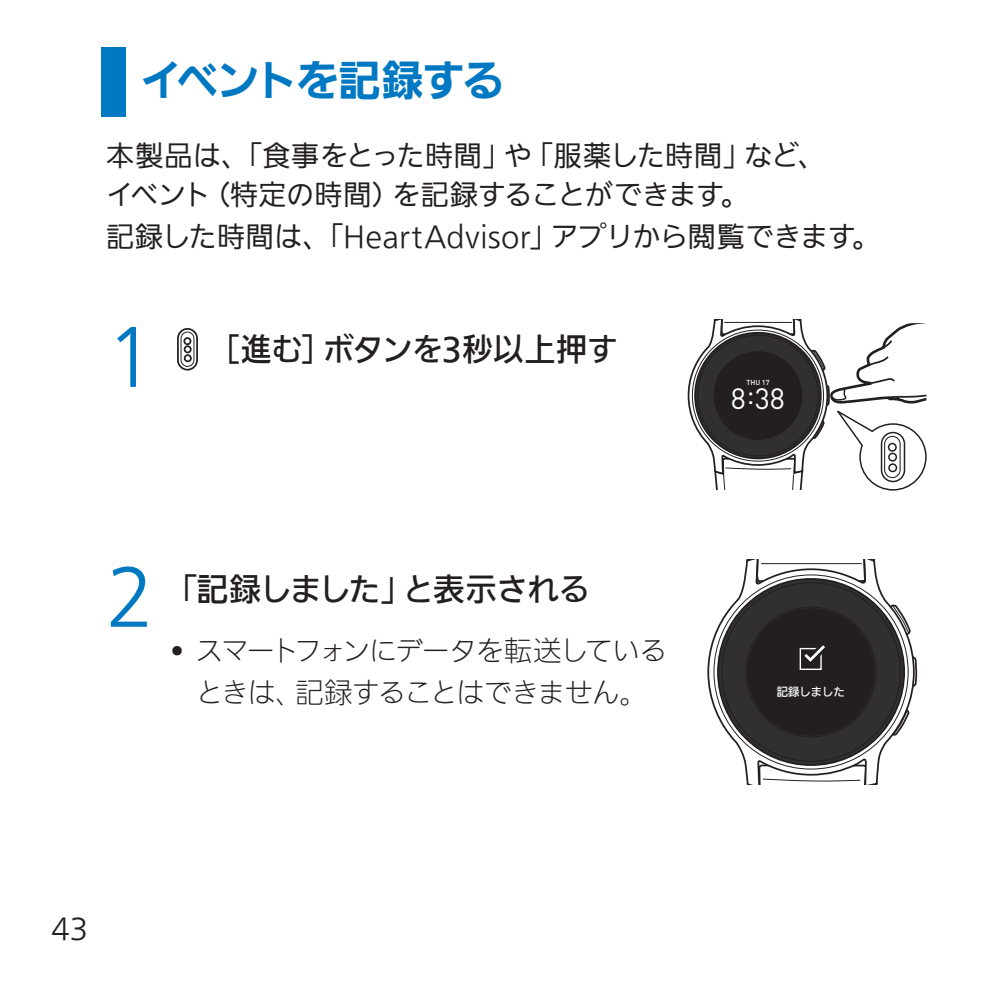
<style>
.page{position:relative;width:990px;height:987px;background:#fff}
.page>*{position:absolute;margin:0;border:0;box-sizing:border-box;transform-origin:0 0}
.t1{font:100 73.5px "Iwa UD Go Dsp Pro";color:#0079c2}
.t2{font:700 42px "Iwa UD Go Dsp Pro";letter-spacing:-.04em;color:#0079c2}
.t3{font:500 31.5px "Iwa UD Go Hon Pro";letter-spacing:-.015em;color:#231f20}
.t4{font:29.05px "DIN Pro";color:#fff}
.t5{font:100 28px/38.5px "Iwa UD Go Hon Pro";letter-spacing:.005em;color:#231f20}
.t6{font:300 28px/42px "Iwa UD Go Hon Pro";letter-spacing:-.055em;color:#231f20;text-align:center}
.t7{font:11.2px "Iwa UD Go Hon Pro Md 90 msp RKSJ H";color:#fff}
.t8{font:500 7px "DIN Pro";color:#fff}
</style>
<div class="page">
<div style="left:101px;top:47px;width:25px;height:70px;background:#0079c2"></div>
<svg style="left:178px;top:329px;width:19px;height:41px"></svg>
<div style="left:177px;top:328px;width:21px;height:42px;border:2px solid #231f20;border-radius:10px"></div>
<div style="left:180px;top:331px;width:14px;height:36px;border:1px solid #231f20;border-radius:6px"></div>
<div style="left:183px;top:337px;width:8px;height:8px;border:2px solid #231f20;border-radius:50%"></div>
<div style="left:184px;top:345px;width:8px;height:8px;border:2px solid #231f20;border-radius:50%"></div>
<div style="left:184px;top:354px;width:8px;height:8px;border:2px solid #231f20;border-radius:50%"></div>
<svg style="left:687px;top:320px;width:239px;height:170px"></svg>
<svg style="left:915px;top:657px;width:3px;height:29px"></svg>
<svg style="left:707px;top:626px;width:208px;height:150px"></svg>
<svg style="left:713px;top:559px;width:196px;height:211px"></svg>
<svg style="left:745px;top:765px;width:133px;height:19px"></svg>
<div style="left:747px;top:608px;width:127px;height:127px;background:#231f20;border-radius:50%"></div>
<svg style="left:745px;top:559px;width:130px;height:154px"></svg>
<h2 class="t2" style="left:141px;top:49px;width:365px">イベントを記録する</h2>
<p class="t5" style="left:106px;top:138px;width:722px">本製品は、「食事をとった時間」や「服薬した時間」など、イベント（特定の時間）を記録することができます。</p>
<p class="t5" style="left:106px;top:219px;width:776px">記録した時間は、「HeartAdvisor」アプリから閲覧できます。</p>
<h1 class="t1" style="left:106px;top:305px;width:50px">1</h1>
<p class="t3" style="left:209px;top:326px;width:410px">［進む］ボタンを3秒以上押す</p>
<h1 class="t1" style="left:106px;top:545px;width:50px">2</h1>
<p class="t3" style="left:166px;top:566px;width:425px">「記録しました」と表示される</p>
<p class="t6" style="left:166px;top:630px;width:503px">• スマートフォンにデータを転送しているときは、記録することはできません。</p>
<p class="t8" style="left:746px;top:376px;width:25px">THU 17</p>
<p class="t4" style="left:730px;top:375px;width:55px">8:38</p>
<p class="t7" style="left:776px;top:683px;width:69px">記録しました</p>
<p class="t5" style="left:51px;top:911px;width:38px">43</p>
</div>
